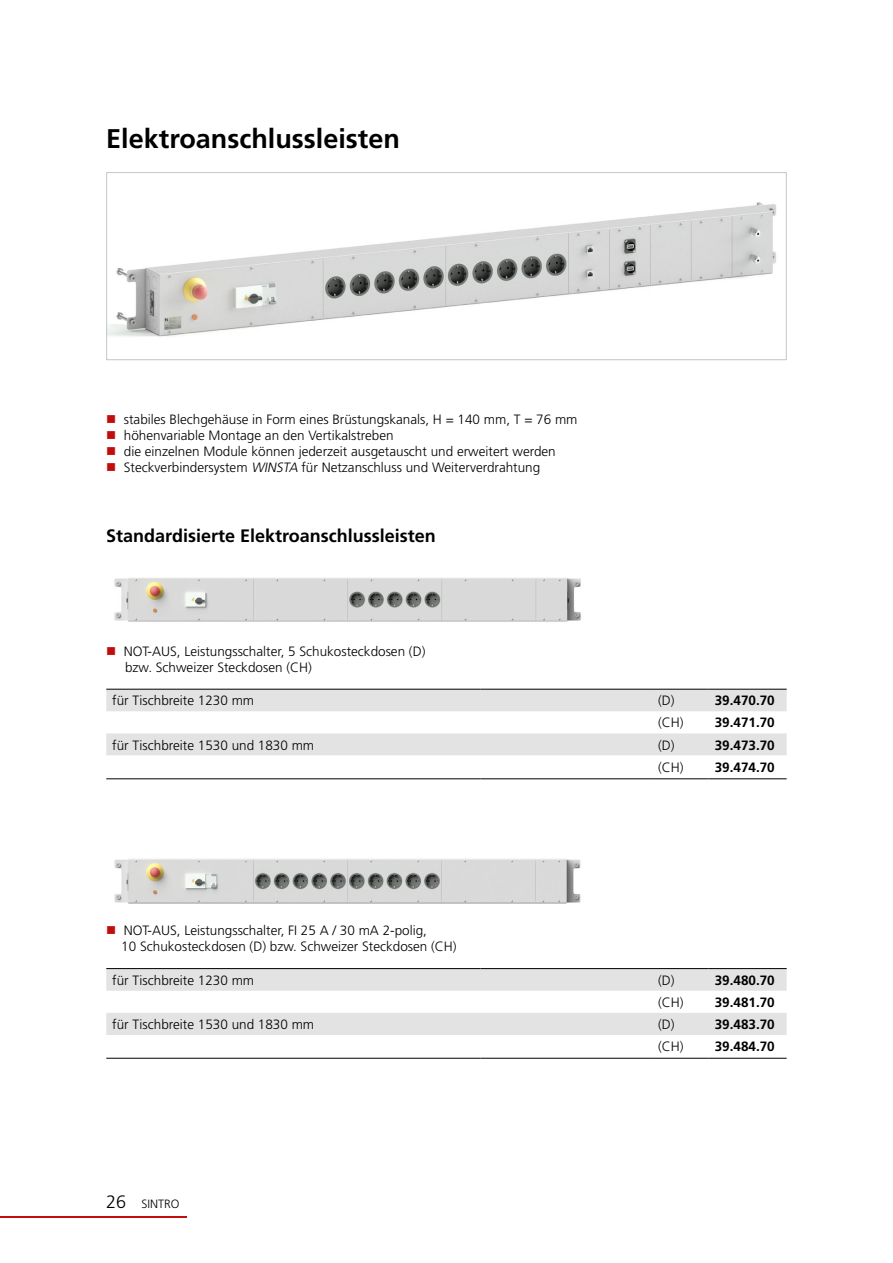
<style>
.page{position:relative;width:893px;height:1263px;background:#fff}
.page>*{position:absolute;margin:0;border:0;box-sizing:border-box;transform-origin:0 0}
.H_3_18{font:700 27px "Frutiger LT Std";color:#000}
.H_4_12{font:700 18px "Frutiger LT Std";color:#000}
.t1{font:300 13.5px "Frutiger LT Std";color:#000}
.t2{font:700 13.5px "Frutiger LT Std";color:#000}
.t3{font:300 12px "Frutiger LT Std";color:#000}
.s1{color:#c00d0e}
.s2{font-style:italic}
.s3{font-size:18px}
</style>
<div class="page">
<hr style="left:0;top:1216px;width:187px;height:1px;background:#c00d0e">
<svg style="left:106px;top:690px;width:681px;height:65px"></svg>
<hr style="left:106px;top:689px;width:374px;height:1px;background:#000">
<hr style="left:480px;top:689px;width:172px;height:1px;background:#000">
<hr style="left:652px;top:689px;width:57px;height:1px;background:#000">
<hr style="left:709px;top:689px;width:78px;height:1px;background:#000">
<hr style="left:106px;top:778px;width:374px;height:1px;background:#000">
<hr style="left:480px;top:778px;width:172px;height:1px;background:#000">
<hr style="left:652px;top:778px;width:57px;height:1px;background:#000">
<hr style="left:709px;top:778px;width:78px;height:1px;background:#000">
<svg style="left:106px;top:969px;width:681px;height:66px;fill:#e3e3e3"></svg>
<svg style="left:106px;top:1057px;width:681px;height:1px"></svg>
<hr style="left:106px;top:968px;width:374px;height:1px;background:#000">
<hr style="left:480px;top:968px;width:172px;height:1px;background:#000">
<hr style="left:652px;top:968px;width:57px;height:1px;background:#000">
<hr style="left:709px;top:968px;width:78px;height:1px;background:#000">
<hr style="left:106px;top:1058px;width:374px;height:1px;background:#000">
<hr style="left:480px;top:1058px;width:172px;height:1px;background:#000">
<hr style="left:652px;top:1058px;width:57px;height:1px;background:#000">
<hr style="left:709px;top:1058px;width:78px;height:1px;background:#000">
<img style="left:108px;top:202px;width:668px;height:135px">
<div style="left:106px;top:172px;width:681px;height:188px;border:1px solid #c6c6c6"></div>
<img style="left:114px;top:859px;width:467px;height:45px">
<img style="left:114px;top:578px;width:467px;height:44px">
<p class="H_3_18" style="left:106px;top:123px;width:295px">Elektroanschlussleisten</p>
<p class="t1" style="left:106px;top:411px;width:473px"><span class="s1">■</span> stabiles Blechgehäuse in Form eines Brüstungskanals, H = 140 mm, T = 76 mm</p>
<p class="t1" style="left:106px;top:427px;width:289px"><span class="s1">■</span> höhenvariable Montage an den Vertikalstreben</p>
<p class="t1" style="left:106px;top:444px;width:451px"><span class="s1">■</span> die einzelnen Module können jederzeit ausgetauscht und erweitert werden</p>
<p class="t1" style="left:106px;top:460px;width:435px"><span class="s1">■</span> Steckverbindersystem <span class="s2">WINSTA</span> für Netzanschluss und Weiterverdrahtung</p>
<p class="H_4_12" style="left:106px;top:525px;width:331px">Standardisierte Elektroanschlussleisten</p>
<p class="t1" style="left:106px;top:643px;width:321px"><span class="s1">■</span> NOT-AUS, Leistungsschalter, 5 Schukosteckdosen (D)</p>
<p class="t1" style="left:125px;top:660px;width:188px">bzw. Schweizer Steckdosen (CH)</p>
<p class="t1" style="left:112px;top:693px;width:143px">für Tischbreite 1230 mm</p>
<p class="t1" style="left:658px;top:693px;width:18px">(D)</p>
<p class="t2" style="left:715px;top:693px;width:62px">39.470.70</p>
<p class="t1" style="left:658px;top:715px;width:27px">(CH)</p>
<p class="t2" style="left:715px;top:715px;width:62px">39.471.70</p>
<p class="t1" style="left:112px;top:737px;width:203px">für Tischbreite 1530 und 1830 mm</p>
<p class="t1" style="left:658px;top:737px;width:18px">(D)</p>
<p class="t2" style="left:715px;top:737px;width:62px">39.473.70</p>
<p class="t1" style="left:658px;top:759px;width:27px">(CH)</p>
<p class="t2" style="left:715px;top:759px;width:62px">39.474.70</p>
<p class="t1" style="left:106px;top:923px;width:322px"><span class="s1">■</span> NOT-AUS, Leistungsschalter, FI 25 A / 30 mA 2-polig,</p>
<p class="t1" style="left:121px;top:939px;width:337px">10 Schukosteckdosen (D) bzw. Schweizer Steckdosen (CH)</p>
<p class="t1" style="left:112px;top:972px;width:143px">für Tischbreite 1230 mm</p>
<p class="t1" style="left:658px;top:972px;width:18px">(D)</p>
<p class="t2" style="left:715px;top:972px;width:62px">39.480.70</p>
<p class="t1" style="left:658px;top:994px;width:27px">(CH)</p>
<p class="t2" style="left:715px;top:994px;width:62px">39.481.70</p>
<p class="t1" style="left:112px;top:1017px;width:203px">für Tischbreite 1530 und 1830 mm</p>
<p class="t1" style="left:658px;top:1017px;width:18px">(D)</p>
<p class="t2" style="left:715px;top:1016px;width:62px">39.483.70</p>
<p class="t1" style="left:658px;top:1039px;width:27px">(CH)</p>
<p class="t2" style="left:715px;top:1038px;width:62px">39.484.70</p>
<p class="t3" style="left:106px;top:1197px;width:75px"><span class="s3">26</span> SINTRO</p>
</div>
